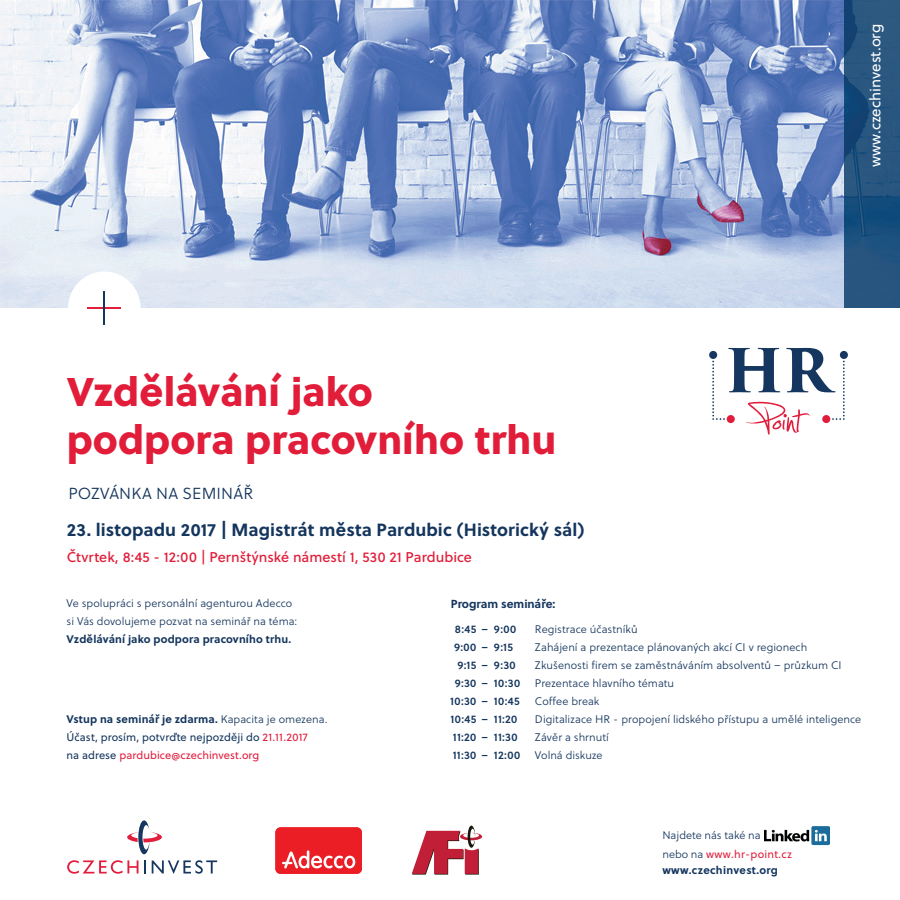
<style>
.page{position:relative;width:900px;height:900px;background:#fff}
.page>*{position:absolute;margin:0;border:0;box-sizing:border-box;transform-origin:0 0}
.t1{font:40px/48px "Soleil Xb";color:#e11d39}
.t2{font:700 17.7px "Soleil";letter-spacing:.005em;color:#14355d}
.t3{font:16px "Soleil Lt";letter-spacing:.01em;color:#14355d}
.t4{font:15px "Soleil";color:#fff}
.t5{font:14.1px "Soleil Bk";letter-spacing:.005em;color:#e11d39}
.t6{font:700 11.6px "Soleil";color:#14355d}
.t7{font:11px/18px "Soleil Lt";color:#14355d}
.t8{font:11px/18px "Soleil";letter-spacing:.005em;color:#14355d}
.t9{font:11px/18px "Soleil Sb";letter-spacing:.035em;color:#14355d;text-align:right}
.t10{font:700 11px "Soleil";letter-spacing:.01em;color:#14355d}
.t11{font:11px "Soleil";letter-spacing:.025em;color:#e11d39}
.t12{font:700 11px "Soleil";letter-spacing:.025em;color:#14365f}
.s1{font-weight:700}
.s2{font-family:"Soleil Lt"}
.s3{color:#e21c3b}
.s4{font-family:"Soleil Lt";color:#14355d}
</style>
<div class="page">
<img style="left:0;top:0;width:844px;height:308px">
<img style="left:844px;top:0;width:56px;height:308px">
<img style="left:765px;top:826px;width:64px;height:20px">
<svg style="left:709px;top:351px;width:8px;height:8px"></svg>
<svg style="left:840px;top:351px;width:8px;height:8px"></svg>
<svg style="left:712px;top:348px;width:133px;height:87px"></svg>
<div style="left:68px;top:272px;width:73px;height:72px;background:#fff;border-radius:50%"></div>
<hr style="left:88px;top:307px;width:33px;height:1px;background:#e11d39">
<hr style="left:104px;top:291px;width:1px;height:33px;background:#14355d">
<svg style="left:67px;top:860px;width:79px;height:14px"></svg>
<svg style="left:152px;top:860px;width:65px;height:14px"></svg>
<svg style="left:127px;top:820px;width:35px;height:34px"></svg>
<svg style="left:275px;top:827px;width:87px;height:47px"></svg>
<svg style="left:412px;top:826px;width:70px;height:49px"></svg>
<h3 class="t4" style="left:864px;top:167px;width:145px;rotate:-90deg">www.czechinvest.org</h3>
<h1 class="t1" style="left:67px;top:366px;width:491px">Vzdělávání jako<br>podpora pracovního trhu</h1>
<h3 class="t3" style="left:68px;top:482px;width:186px">POZVÁNKA NA SEMINÁŘ</h3>
<h2 class="t2" style="left:67px;top:516px;width:519px">23. listopadu 2017 | Magistrát města Pardubic (Historický sál)</h2>
<p class="t5" style="left:67px;top:547px;width:407px">Čtvrtek, 8:45 - 12:00 | Pernštýnské námestí 1, 530 21 Pardubice</p>
<p class="t7" style="left:67px;top:594px;width:232px">Ve spolupráci s personální agenturou Adecco si Vás dovolujeme pozvat na seminář na téma:</p>
<p class="t10" style="left:67px;top:631px;width:226px">Vzdělávání jako podpora pracovního trhu.</p>
<p class="t8" style="left:66px;top:710px;width:263px"><span class="s1">Vstup na seminář je zdarma.</span> <span class="s2">Kapacita je omezena.<br></span>Účast, prosím, potvrďte nejpozději do <span class="s3">21.11.2017<br></span>na adrese <span class="s3">pardubice@czechinvest.org</span></p>
<p class="t6" style="left:451px;top:595px;width:106px">Program semináře:</p>
<p class="t9" style="left:450px;top:620px;width:28px">8:45<br>9:00<br>9:15<br>9:30<br>10:30<br>10:45<br>11:20<br>11:30</p>
<p class="t9" style="left:494px;top:620px;width:28px;text-align:left">9:00<br>9:15<br>9:30<br>10:30<br>10:45<br>11:20<br>11:30<br>12:00</p>
<p class="t9" style="left:481px;top:620px;width:8px;text-align:justify">– – – – – – – –</p>
<p class="t7" style="left:535px;top:620px;width:328px">Registrace účastníků<br>Zahájení a prezentace plánovaných akcí CI v regionech Zkušenosti firem se zaměstnáváním absolventů – průzkum CI Prezentace hlavního tématu<br>Coffee break<br>Digitalizace HR - propojení lidského přístupu a umělé inteligence Závěr a shrnutí<br>Volná diskuze</p>
<p class="t7" style="left:662px;top:826px;width:100px">Najdete nás také na</p>
<p class="t11" style="left:662px;top:846px;width:131px"><span class="s4">nebo na</span> www.hr-point.cz</p>
<p class="t12" style="left:662px;top:862px;width:117px">www.czechinvest.org</p>
</div>
